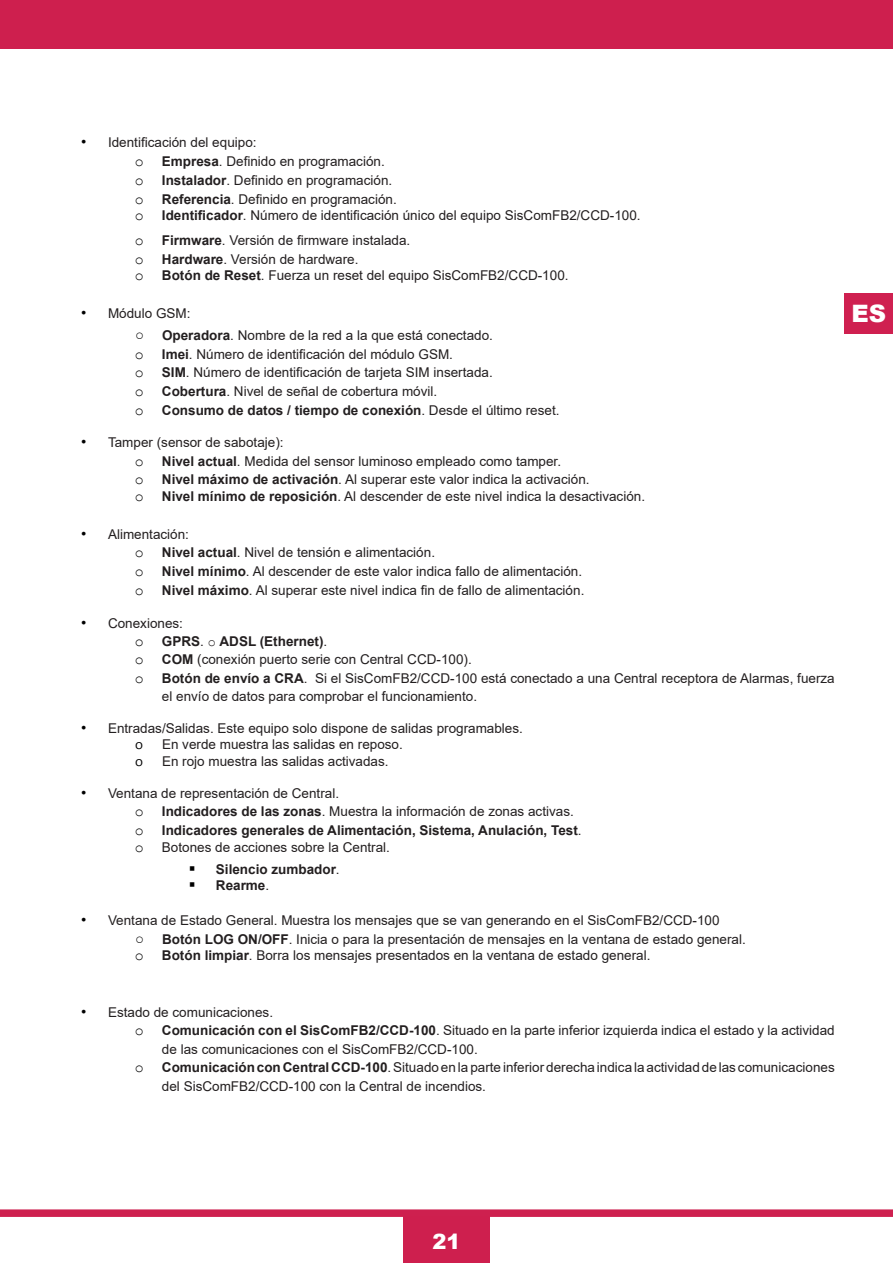
<style>
.page{position:relative;width:893px;height:1263px;background:#fff}
.page>*{position:absolute;margin:0;border:0;box-sizing:border-box;transform-origin:0 0}
.t1{font:900 24px "Arial";color:#fff}
.t2{font:900 21px "Arial";color:#fff}
.t3{font:13.5px/18.6px "Arial";color:#231f20}
.t4{font:700 13.5px "Arial";color:#231f20}
.s1{font-size:15px;color:#000}
.s2{font-family:"Courier New";font-size:15px;color:#000}
.s3{font-weight:700}
.s4{font-family:"Courier New";font-weight:400;font-size:15px;color:#000}
.s5{font-weight:400}
.s6{font-family:"Courier New";font-weight:400}
.s7{color:#000}
</style>
<div class="page">
<div style="left:0;top:0;width:893px;height:48px;background:#ce1f4e"></div>
<div style="left:844px;top:293px;width:49px;height:40px;background:#cf2050"></div>
<div style="left:0;top:1209px;width:893px;height:8px;background:#ce204f"></div>
<div style="left:403px;top:1216px;width:87px;height:47px;background:#ce1f4e"></div>
<p class="t3" style="left:81px;top:133px;width:177px"><span class="s1">•</span> Identificación del equipo:</p>
<p class="t3" style="left:135px;top:152px;width:251px"><span class="s2">o</span> <span class="s3">Empresa</span>. Definido en programación.</p>
<p class="t3" style="left:135px;top:171px;width:259px"><span class="s2">o</span> <span class="s3">Instalador</span>. Definido en programación.</p>
<p class="t3" style="left:135px;top:190px;width:263px"><span class="s2">o</span> <span class="s3">Referencia</span>. Definido en programación.</p>
<p class="t3" style="left:135px;top:206px;width:507px"><span class="s2">o</span> <span class="s3">Identificador</span>. Número de identificación único del equipo SisComFB2/CCD-100.</p>
<p class="t3" style="left:135px;top:231px;width:277px"><span class="s2">o</span> <span class="s3">Firmware</span>. Versión de firmware instalada.</p>
<p class="t3" style="left:135px;top:249px;width:225px"><span class="s2">o</span> <span class="s3">Hardware</span>. Versión de hardware.</p>
<p class="t3" style="left:135px;top:266px;width:435px"><span class="s2">o</span> <span class="s3">Botón de Reset</span>. Fuerza un reset del equipo SisComFB2/CCD-100.</p>
<p class="t3" style="left:81px;top:304px;width:111px"><span class="s1">•</span> Módulo GSM:</p>
<p class="t3" style="left:135px;top:326px;width:359px"><span class="s1">○</span> <span class="s3">Operadora</span>. Nombre de la red a la que está conectado.</p>
<p class="t3" style="left:135px;top:345px;width:320px"><span class="s2">o</span> <span class="s3">Imei</span>. Número de identificación del módulo GSM.</p>
<p class="t3" style="left:135px;top:363px;width:359px"><span class="s2">o</span> <span class="s3">SIM</span>. Número de identificación de tarjeta SIM insertada.</p>
<p class="t3" style="left:135px;top:382px;width:304px"><span class="s2">o</span> <span class="s3">Cobertura</span>. Nivel de señal de cobertura móvil.</p>
<p class="t4" style="left:135px;top:401px;width:426px"><span class="s4">o</span> Consumo de datos / tiempo de conexión<span class="s5">. Desde el último reset.</span></p>
<p class="t3" style="left:81px;top:433px;width:204px"><span class="s1">•</span> Tamper (sensor de sabotaje):</p>
<p class="t3" style="left:135px;top:451px;width:428px"><span class="s2">o</span> <span class="s3">Nivel actual</span>. Medida del sensor luminoso empleado como tamper.</p>
<p class="t3" style="left:135px;top:470px;width:456px"><span class="s2">o</span> <span class="s3">Nivel máximo de activación</span>. Al superar este valor indica la activación.</p>
<p class="t3" style="left:135px;top:486px;width:512px"><span class="s2">o</span> <span class="s3">Nivel mínimo de reposición</span>. Al descender de este nivel indica la desactivación.</p>
<p class="t3" style="left:81px;top:525px;width:110px"><span class="s1">•</span> Alimentación:</p>
<p class="t3" style="left:135px;top:543px;width:302px"><span class="s2">o</span> <span class="s3">Nivel actual</span>. Nivel de tensión e alimentación.</p>
<p class="t3" style="left:135px;top:562px;width:449px"><span class="s2">o</span> <span class="s3">Nivel mínimo</span>. Al descender de este valor indica fallo de alimentación.</p>
<p class="t3" style="left:135px;top:581px;width:451px"><span class="s2">o</span> <span class="s3">Nivel máximo</span>. Al superar este nivel indica fin de fallo de alimentación.</p>
<p class="t3" style="left:81px;top:614px;width:104px"><span class="s1">•</span> Conexiones:</p>
<p class="t4" style="left:135px;top:632px;width:194px"><span class="s4">o</span> GPRS<span class="s5">.</span> <span class="s6">o</span> ADSL (Ethernet)<span class="s5">.</span></p>
<p class="t3" style="left:135px;top:650px;width:338px"><span class="s2">o</span> <span class="s3">COM</span> (conexión puerto serie con Central CCD-100).</p>
<p class="t3" style="left:162px;top:669px;width:674px;text-indent:-27px"><span class="s2">o</span> <span class="s3">Botón de envío a CRA</span>. Si el SisComFB2/CCD-100 está conectado a una Central receptora de Alarmas, fuerza el envío de datos para comprobar el funcionamiento.</p>
<p class="t3" style="left:81px;top:719px;width:443px"><span class="s1">•</span> Entradas/Salidas. Este equipo solo dispone de salidas programables.</p>
<p class="t3" style="left:135px;top:735px;width:269px"><span class="s7">□</span> En verde muestra las salidas en reposo.</p>
<p class="t3" style="left:135px;top:751px;width:255px"><span class="s7">□</span> En rojo muestra las salidas activadas.</p>
<p class="t3" style="left:81px;top:784px;width:260px"><span class="s1">•</span> Ventana de representación de Central.</p>
<p class="t3" style="left:135px;top:802px;width:440px"><span class="s2">o</span> <span class="s3">Indicadores de las zonas</span>. Muestra la información de zonas activas.</p>
<p class="t4" style="left:135px;top:821px;width:448px"><span class="s4">o</span> Indicadores generales de Alimentación, Sistema, Anulación, Test<span class="s5">.</span></p>
<p class="t3" style="left:135px;top:838px;width:257px"><span class="s2">o</span> Botones de acciones sobre la Central.</p>
<p class="t4" style="left:189px;top:860px;width:152px"><span class="s7">▪</span> Silencio zumbador<span class="s5">.</span></p>
<p class="t4" style="left:189px;top:876px;width:82px"><span class="s7">▪</span> Rearme<span class="s5">.</span></p>
<p class="t3" style="left:81px;top:911px;width:640px"><span class="s1">•</span> Ventana de Estado General. Muestra los mensajes que se van generando en el SisComFB2/CCD-100</p>
<p class="t3" style="left:135px;top:930px;width:612px"><span class="s1">○</span> <span class="s3">Botón LOG ON/OFF</span>. Inicia o para la presentación de mensajes en la ventana de estado general.</p>
<p class="t3" style="left:135px;top:946px;width:517px"><span class="s2">o</span> <span class="s3">Botón limpiar</span>. Borra los mensajes presentados en la ventana de estado general.</p>
<p class="t3" style="left:81px;top:1002px;width:194px"><span class="s1">•</span> Estado de comunicaciones.</p>
<p class="t3" style="left:162px;top:1021px;width:674px;text-indent:-27px"><span class="s2">o</span> <span class="s3">Comunicación con el SisComFB2/CCD-100</span>. Situado en la parte inferior izquierda indica el estado y la actividad de las comunicaciones con el SisComFB2/CCD-100.</p>
<p class="t3" style="left:162px;top:1058px;width:674px;text-indent:-27px"><span class="s2">o</span> <span class="s3">Comunicación con Central CCD-100</span>. Situado en la parte inferior derecha indica la actividad de las comunicaciones del SisComFB2/CCD-100 con la Central de incendios.</p>
<h1 class="t1" style="left:851px;top:296px;width:36px">ES</h1>
<h2 class="t2" style="left:432px;top:1226px;width:30px">21</h2>
</div>
